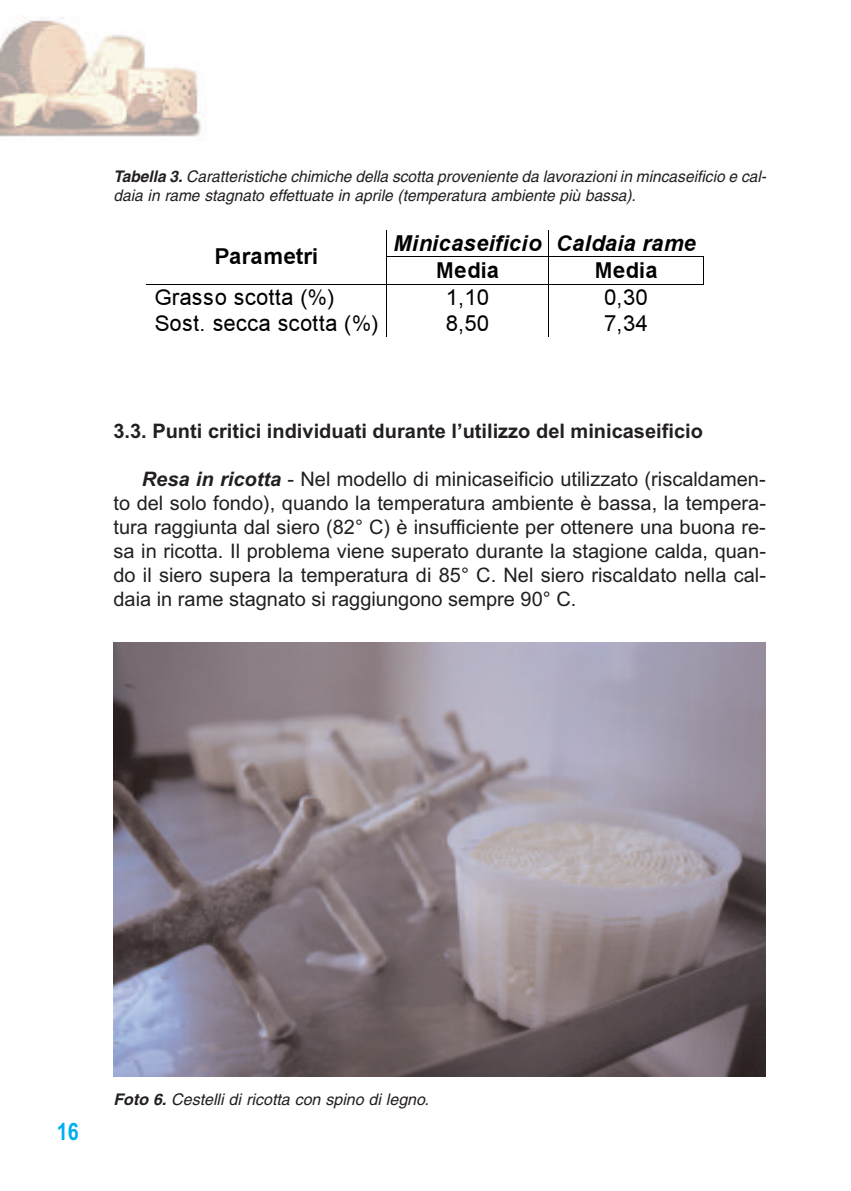
<style>
.page{position:relative;width:851px;height:1191px;background:#fff}
.page>*{position:absolute;margin:0;border:0;box-sizing:border-box;transform-origin:0 0}
.t1{font:700 24px "Arial Narrow";color:#00aeef}
.t2{font:22.2px "Arial MT+T42+BOJVWX";letter-spacing:.01em;color:#000}
.t3{font:22.2px "Arial Bold Italic MT+T42+KQLIIM";color:#000}
.t4{font:22.2px "Arial Bold MT+T42+HLMFIK";letter-spacing:.01em;color:#000}
.t5{font:20px/24px "Arial";color:#231f20;text-align:justify}
.t6{font:700 20px "Arial";color:#231f20}
.t7{font:italic 16px/19.2px "Helvetica";color:#231f20}
.s1{font-weight:700}
.s2{font-weight:700;font-style:italic}
</style>
<div class="page">
<img style="left:0;top:17px;width:201px;height:120px">
<hr style="left:387px;top:256px;width:161px;height:1px;background:#000">
<hr style="left:549px;top:256px;width:153px;height:1px;background:#000">
<hr style="left:146px;top:283px;width:240px;height:1px;background:#000">
<hr style="left:387px;top:283px;width:161px;height:1px;background:#000">
<hr style="left:549px;top:283px;width:154px;height:1px;background:#000">
<svg style="left:702px;top:256px;width:2px;height:28px"></svg>
<svg style="left:386px;top:230px;width:1px;height:106px"></svg>
<svg style="left:548px;top:230px;width:1px;height:106px"></svg>
<img style="left:113px;top:643px;width:652px;height:433px">
<p class="t7" style="left:113px;top:168px;width:654px"><span class="s1">Tabella 3.</span> Caratteristiche chimiche della scotta proveniente da lavorazioni in mincaseificio e cal&shy;daia in rame stagnato effettuate in aprile (temperatura ambiente più bassa).</p>
<p class="t4" style="left:215px;top:248px;width:105px">Parametri</p>
<p class="t3" style="left:393px;top:230px;width:304px">Minicaseificio Caldaia rame</p>
<p class="t4" style="left:436px;top:262px;width:65px">Media</p>
<p class="t4" style="left:594px;top:262px;width:65px">Media</p>
<p class="t2" style="left:155px;top:289px;width:182px">Grasso scotta (%)</p>
<p class="t2" style="left:445px;top:289px;width:45px">1,10</p>
<p class="t2" style="left:604px;top:289px;width:45px">0,30</p>
<p class="t2" style="left:155px;top:315px;width:225px">Sost. secca scotta (%)</p>
<p class="t2" style="left:445px;top:315px;width:45px">8,50</p>
<p class="t2" style="left:604px;top:315px;width:45px">7,34</p>
<p class="t6" style="left:113px;top:419px;width:591px">3.3. Punti critici individuati durante l’utilizzo del minicaseificio</p>
<p class="t5" style="left:113px;top:467px;width:654px;text-indent:28px"><span class="s2">Resa in ricotta</span> - Nel modello di minicaseificio utilizzato (riscaldamen&shy;to del solo fondo), quando la temperatura ambiente è bassa, la tempera&shy;tura raggiunta dal siero (82° C) è insufficiente per ottenere una buona re&shy;sa in ricotta. Il problema viene superato durante la stagione calda, quan&shy;do il siero supera la temperatura di 85° C. Nel siero riscaldato nella cal&shy;daia in rame stagnato si raggiungono sempre 90° C.</p>
<p class="t1" style="left:57px;top:1118px;width:23px">16</p>
<p class="t7" style="left:113px;top:1091px;width:317px"><span class="s1">Foto 6.</span> Cestelli di ricotta con spino di legno.</p>
</div>
